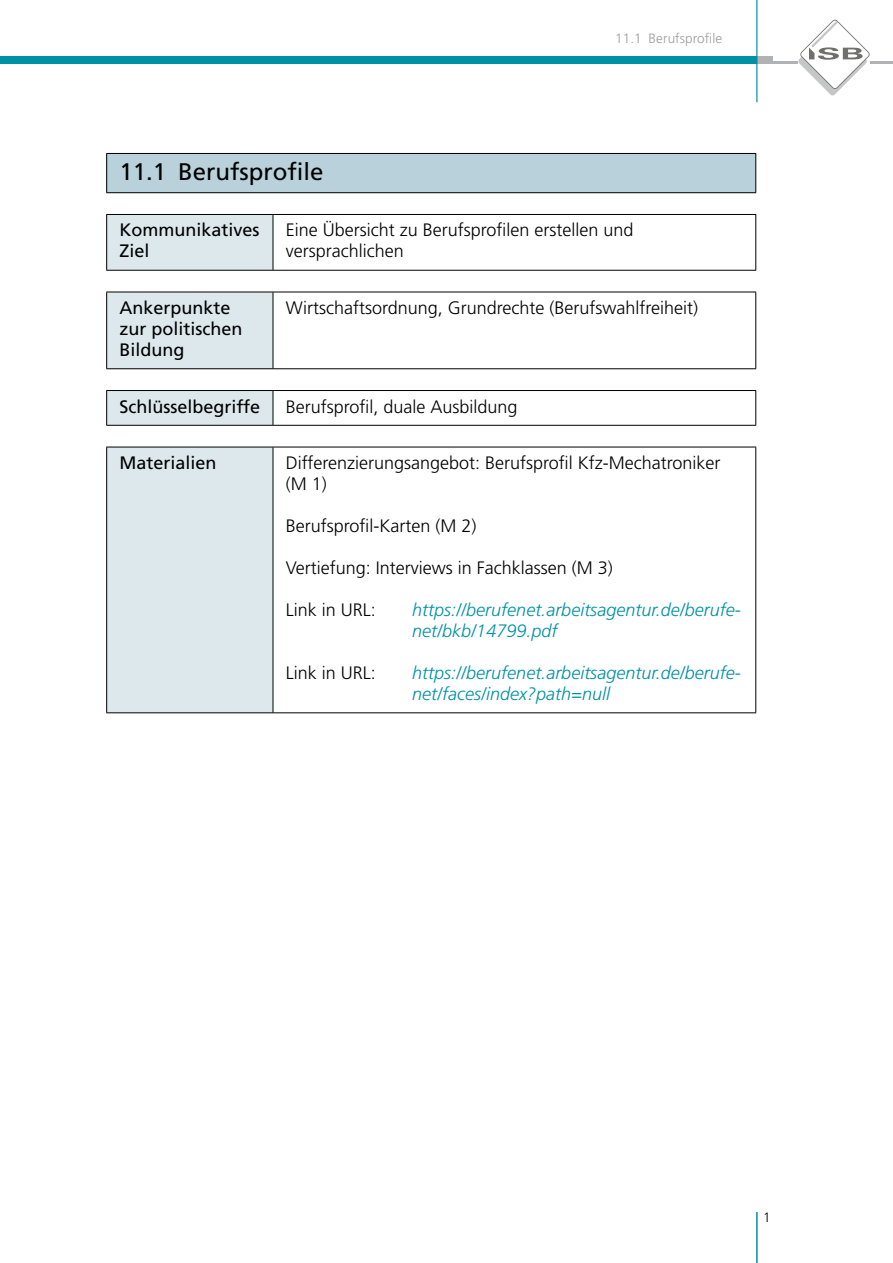
<style>
.page{position:relative;width:893px;height:1263px;background:#fff}
.page>*{position:absolute;margin:0;border:0;box-sizing:border-box;transform-origin:0 0}
.t1{font:24px "Frutiger LT Std";color:#000}
.t2{font:300 18px/21px "Frutiger LT Std";color:#000}
.t3{font:italic 300 18px/21px "Frutiger LT Std";color:#0091a4}
.t4{font:18px/21px "Frutiger LT Std";color:#000}
.t5{font:300 13.5px "Frutiger LT Std";letter-spacing:.005em;color:#9c9d9d}
.t6{font:300 13.5px "Frutiger LT Std";color:#000}
</style>
<div class="page">
<div style="left:755px;top:56px;width:17px;height:8px;background:#b1b2b3"></div>
<hr style="left:757px;top:62px;width:136px;height:2px;background:#b1b2b3">
<div style="left:0;top:56px;width:757px;height:8px;background:#0091a4"></div>
<hr style="left:756px;top:0;width:1px;height:102px;background:#0091a4">
<svg style="left:798px;top:20px;width:72px;height:75px"></svg>
<hr style="left:756px;top:1212px;width:2px;height:51px;background:#0091a4">
<div style="left:107px;top:153px;width:649px;height:40px;background:#b8d1da"></div>
<hr style="left:106px;top:153px;width:650px;height:1px;background:#000">
<hr style="left:106px;top:154px;width:1px;height:38px;background:#000">
<hr style="left:755px;top:154px;width:1px;height:38px;background:#000">
<hr style="left:106px;top:192px;width:650px;height:1px;background:#000">
<div style="left:107px;top:214px;width:166px;height:56px;background:#dde8ed"></div>
<hr style="left:273px;top:214px;width:483px;height:1px;background:#000">
<hr style="left:755px;top:215px;width:1px;height:55px;background:#000">
<hr style="left:273px;top:270px;width:483px;height:1px;background:#000">
<hr style="left:106px;top:214px;width:167px;height:1px;background:#000">
<hr style="left:106px;top:215px;width:1px;height:55px;background:#000">
<hr style="left:273px;top:215px;width:1px;height:55px;background:#000">
<hr style="left:106px;top:270px;width:167px;height:1px;background:#000">
<div style="left:107px;top:292px;width:166px;height:77px;background:#dde8ed"></div>
<hr style="left:273px;top:292px;width:483px;height:1px;background:#000">
<hr style="left:755px;top:292px;width:1px;height:76px;background:#000">
<hr style="left:273px;top:368px;width:483px;height:1px;background:#000">
<hr style="left:106px;top:292px;width:167px;height:1px;background:#000">
<hr style="left:106px;top:292px;width:1px;height:76px;background:#000">
<hr style="left:273px;top:292px;width:1px;height:76px;background:#000">
<hr style="left:106px;top:368px;width:167px;height:1px;background:#000">
<div style="left:107px;top:390px;width:166px;height:35px;background:#dde8ed"></div>
<hr style="left:273px;top:390px;width:483px;height:1px;background:#000">
<hr style="left:755px;top:391px;width:1px;height:34px;background:#000">
<hr style="left:273px;top:425px;width:483px;height:1px;background:#000">
<hr style="left:106px;top:391px;width:1px;height:34px;background:#000">
<hr style="left:273px;top:391px;width:1px;height:34px;background:#000">
<hr style="left:106px;top:390px;width:167px;height:1px;background:#000">
<hr style="left:106px;top:425px;width:167px;height:1px;background:#000">
<div style="left:107px;top:447px;width:166px;height:266px;background:#dde8ed"></div>
<hr style="left:273px;top:447px;width:483px;height:1px;background:#000">
<hr style="left:755px;top:447px;width:1px;height:265px;background:#000">
<hr style="left:273px;top:712px;width:483px;height:1px;background:#000">
<hr style="left:106px;top:447px;width:167px;height:1px;background:#000">
<hr style="left:106px;top:447px;width:1px;height:265px;background:#000">
<hr style="left:273px;top:447px;width:1px;height:265px;background:#000">
<hr style="left:106px;top:712px;width:167px;height:1px;background:#000">
<p class="t5" style="left:615px;top:31px;width:109px">11.1 Berufsprofile</p>
<p class="t1" style="left:119px;top:158px;width:206px">11.1 Berufsprofile</p>
<p class="t4" style="left:119px;top:220px;width:142px">Kommunikatives<br>Ziel</p>
<p class="t2" style="left:286px;top:220px;width:349px">Eine Übersicht zu Berufsprofilen erstellen und versprachlichen</p>
<p class="t4" style="left:119px;top:297px;width:125px">Ankerpunkte zur politischen<br>Bildung</p>
<p class="t2" style="left:286px;top:298px;width:414px">Wirtschaftsordnung, Grundrechte (Berufswahlfreiheit)</p>
<p class="t4" style="left:119px;top:396px;width:142px">Schlüsselbegriffe</p>
<p class="t2" style="left:286px;top:396px;width:233px">Berufsprofil, duale Ausbildung</p>
<p class="t4" style="left:119px;top:452px;width:99px">Materialien</p>
<p class="t2" style="left:286px;top:453px;width:436px">Differenzierungsangebot: Berufsprofil Kfz-Mechatroniker (M 1)</p>
<p class="t2" style="left:286px;top:516px;width:192px">Berufsprofil-Karten (M 2)</p>
<p class="t2" style="left:286px;top:558px;width:329px">Vertiefung: Interviews in Fachklassen (M 3)</p>
<p class="t2" style="left:286px;top:600px;width:92px">Link in URL:</p>
<p class="t3" style="left:412px;top:599px;width:330px">https://berufenet.arbeitsagentur.de/berufe&shy;net/bkb/14799.pdf</p>
<p class="t2" style="left:286px;top:663px;width:92px">Link in URL:</p>
<p class="t3" style="left:412px;top:662px;width:330px">https://berufenet.arbeitsagentur.de/berufe&shy;net/faces/index?path=null</p>
<p class="t6" style="left:763px;top:1210px;width:9px">1</p>
</div>
